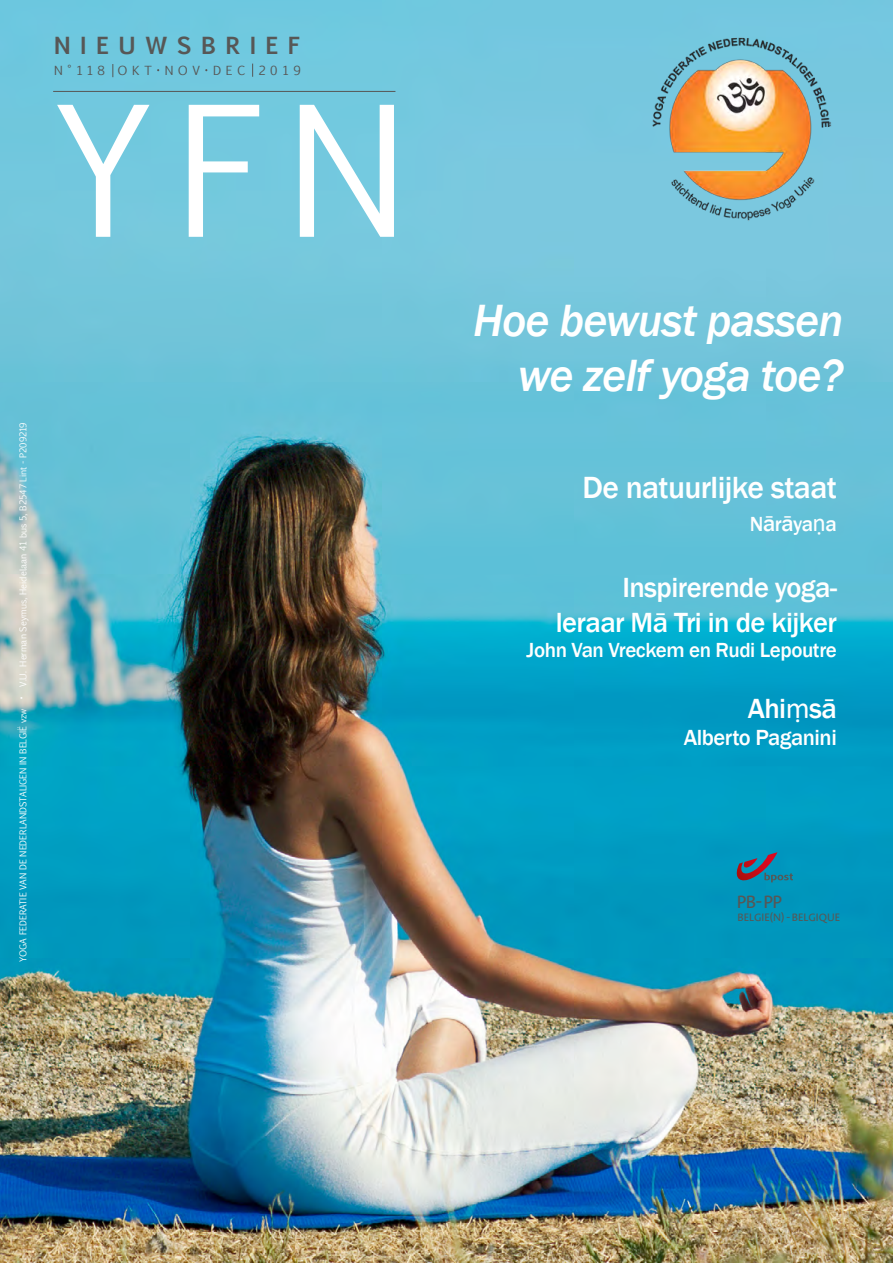
<style>
.page{position:relative;width:893px;height:1263px;background:#fff}
.page>*{position:absolute;margin:0;border:0;box-sizing:border-box;transform-origin:0 0}
.t1{font:172.5px "Euphemia UCAS";color:#fff}
.t2{font:italic 500 46.5px/55.8px "Franklin Gothic";letter-spacing:-.02em;color:#fff;text-align:right}
.t3{font:500 31.5px "Franklin Gothic";letter-spacing:-.02em;color:#fff}
.t4{font:500 28.5px/34.2px "Franklin Gothic";letter-spacing:-.02em;color:#fff;text-align:right}
.t5{font:500 22.5px "Franklin Gothic";letter-spacing:-.02em;color:#fff}
.t6{font:700 22.5px "Euphemia UCAS";letter-spacing:.41em;color:#575756}
.t7{font:500 21px "Franklin Gothic";letter-spacing:-.02em;color:#fff}
.t8{font:18px "Aroma No 2 LT Com";color:#575756}
.t9{font:12px "Euphemia UCAS";letter-spacing:.36em;color:#575756;scale:1.05 1}
.t10{font:10.8px "Aroma No 2 LT Com";letter-spacing:.005em;color:#575756}
.t11{font:9px "Euphemia UCAS";color:#fff}
.s1{font-size:15px}
.s2{font-size:22.5px}
.s3{font-family:"Calibri";font-weight:400;font-size:25.5px}
.s4{font-family:"Calibri";font-weight:400;font-size:30px}
</style>
<div class="page">
<img style="left:0;top:0;width:893px;height:1263px">
<hr style="left:53px;top:91px;width:342px;height:1px;background:#575756">
<img style="left:645px;top:34px;width:194px;height:193px">
<svg style="left:734px;top:852px;width:59px;height:31px;background:#2d7695"></svg>
<svg style="left:112px;top:64px;width:1px;height:13px"></svg>
<svg style="left:252px;top:64px;width:1px;height:13px"></svg>
<h3 class="t6" style="left:54px;top:29px;width:247px">NIEUWSBRIEF</h3>
<h3 class="t9" style="left:54px;top:62px;width:236px">N°118 OKT NOV DEC 2019</h3>
<h1 class="t1" style="left:53px;top:46px;width:355px">YFN</h1>
<p class="t11" style="left:16px;top:962px;width:541px;rotate:-90deg">YOGA FEDERATIE VAN DE NEDERLANDSTALIGEN IN BELGIË vzw <span class="s1">•</span> V.U. Herman Seymus, Heidelaan 41 bus 5, B2547 Lint - P209219</p>
<h2 class="t2" style="left:473px;top:293px;width:372px">Hoe bewust passen we zelf yoga toe?</h2>
<h3 class="t3" style="left:583px;top:468px;width:256px">De natuurlijke staat</h3>
<h3 class="t7" style="left:750px;top:511px;width:88px">N<span class="s2">ā</span>r<span class="s2">ā</span>ya<span class="s3">ṇ</span>a</h3>
<h3 class="t4" style="left:556px;top:571px;width:283px">Inspirerende yoga&shy;leraar Mā Tri in de kijker</h3>
<h3 class="t7" style="left:527px;top:637px;width:312px">John Van Vreckem en Rudi Lepoutre</h3>
<h3 class="t4" style="left:748px;top:692px;width:91px">Ahi<span class="s4">ṃ</span>sā</h3>
<h3 class="t5" style="left:684px;top:723px;width:155px">Alberto Paganini</h3>
<h3 class="t8" style="left:737px;top:890px;width:47px">PB- PP</h3>
<p class="t10" style="left:737px;top:910px;width:104px">BELGIE(N)- BELGIQUE</p>
</div>
